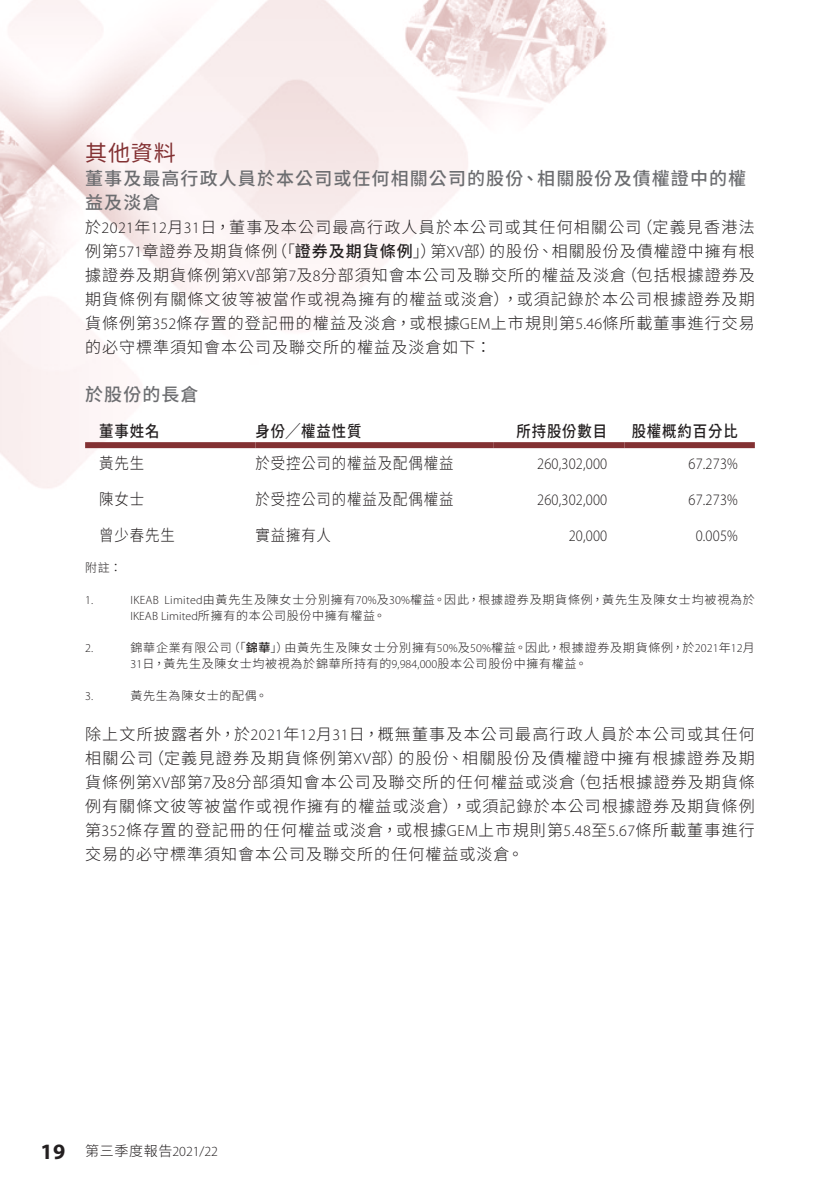
<style>
.page{position:relative;width:840px;height:1191px;background:#fff}
.page>*{position:absolute;margin:0;border:0;box-sizing:border-box;transform-origin:0 0}
.t1{font:22px "Source Han Sans TC";color:#833133}
.t2{font:500 18px/24px "Source Han Sans TC";letter-spacing:.06em;color:#6c6d70}
.t3{font:300 16px/24px "Source Han Sans TC";letter-spacing:.06em;color:#231f20;text-align:justify}
.t4{font:300 16px "Myriad Pro";letter-spacing:.01em;color:#231f20;scale:.9 1}
.t5{font:300 16px "Source Han Sans TC";letter-spacing:.06em;color:#231f20;scale:.9 1}
.t6{font:500 16px "Source Han Sans TC";letter-spacing:.06em;color:#231f20;scale:.9 1}
.t7{font:300 14px "Myriad Pro";letter-spacing:-.005em;color:#231f20}
.t8{font:300 12px/16px "Source Han Sans TC";letter-spacing:.06em;color:#231f20}
.t9{font:300 12px "Myriad Pro";color:#231f20}
.s1{font-family:"Myriad Pro"}
.s2{font-weight:500}
.s3{font-weight:700;font-size:22px}
.s4{font-family:"Source Han Sans TC"}
</style>
<div class="page">
<img style="left:0;top:0;width:755px;height:488px">
<div style="left:85px;top:442px;width:170px;height:6px;background:#833133"></div>
<div style="left:255px;top:442px;width:238px;height:6px;background:#833133"></div>
<div style="left:493px;top:442px;width:131px;height:6px;background:#833133"></div>
<div style="left:624px;top:442px;width:130px;height:6px;background:#833133"></div>
<h1 class="t1" style="left:85px;top:141px;width:92px">其他資料</h1>
<p class="t2" style="left:85px;top:167px;width:662px">董事及最高行政人員於本公司或任何相關公司的股份、相關股份及債權證中的權益及淡倉</p>
<p class="t3" style="left:85px;top:216px;width:671px">於<span class="s1">2021</span>年<span class="s1">12</span>月<span class="s1">31</span>日，董事及本公司最高行政人員於本公司或其任何相關公司（定義見香港法例第<span class="s1">571</span>章證券及期貨條例（「<span class="s2">證券及期貨條例</span>」）第<span class="s1">XV</span>部）的股份、相關股份及債權證中擁有根據證券及期貨條例第<span class="s1">XV</span>部第<span class="s1">7</span>及<span class="s1">8</span>分部須知會本公司及聯交所的權益及淡倉（包括根據證券及期貨條例有關條文彼等被當作或視為擁有的權益或淡倉），或須記錄於本公司根據證券及期貨條例第<span class="s1">352</span>條存置的登記冊的權益及淡倉，或根據<span class="s1">GEM</span>上市規則第<span class="s1">5.46</span>條所載董事進行交易的必守標準須知會本公司及聯交所的權益及淡倉如下：</p>
<p class="t2" style="left:85px;top:383px;width:115px">於股份的長倉</p>
<p class="t6" style="left:99px;top:422px;width:68px">董事姓名</p>
<p class="t6" style="left:255px;top:422px;width:119px">身份╱權益性質</p>
<p class="t6" style="left:516px;top:422px;width:102px">所持股份數目</p>
<p class="t6" style="left:631px;top:422px;width:119px">股權概約百分比</p>
<p class="t5" style="left:99px;top:454px;width:51px">黃先生</p>
<p class="t5" style="left:255px;top:454px;width:221px">於受控公司的權益及配偶權益</p>
<p class="t4" style="left:537px;top:454px;width:79px">260,302,000</p>
<p class="t4" style="left:688px;top:454px;width:56px">67.273%</p>
<p class="t5" style="left:99px;top:490px;width:51px">陳女士</p>
<p class="t5" style="left:255px;top:490px;width:221px">於受控公司的權益及配偶權益</p>
<p class="t4" style="left:537px;top:490px;width:79px">260,302,000</p>
<p class="t4" style="left:688px;top:490px;width:56px">67.273%</p>
<p class="t5" style="left:99px;top:526px;width:85px">曾少春先生</p>
<p class="t5" style="left:255px;top:526px;width:85px">實益擁有人</p>
<p class="t4" style="left:568px;top:526px;width:44px">20,000</p>
<p class="t4" style="left:695px;top:526px;width:48px">0.005%</p>
<p class="t8" style="left:85px;top:559px;width:38px">附註：</p>
<p class="t9" style="left:85px;top:592px;width:10px">1.</p>
<p class="t8" style="left:130px;top:591px;width:625px"><span class="s1">IKEAB Limited</span>由黃先生及陳女士分別擁有<span class="s1">70%</span>及<span class="s1">30%</span>權益。因此，根據證券及期貨條例，黃先生及陳女士均被視為於<br><span class="s1">IKEAB Limited</span>所擁有的本公司股份中擁有權益。</p>
<p class="t9" style="left:85px;top:640px;width:10px">2.</p>
<p class="t8" style="left:130px;top:639px;width:625px">錦華企業有限公司（「<span class="s2">錦華</span>」）由黃先生及陳女士分別擁有<span class="s1">50%</span>及<span class="s1">50%</span>權益。因此，根據證券及期貨條例，於<span class="s1">2021</span>年<span class="s1">12</span>月<br><span class="s1">31</span>日，黃先生及陳女士均被視為於錦華所持有的<span class="s1">9,984,000</span>股本公司股份中擁有權益。</p>
<p class="t9" style="left:85px;top:688px;width:10px">3.</p>
<p class="t8" style="left:130px;top:687px;width:138px">黃先生為陳女士的配偶。</p>
<p class="t3" style="left:85px;top:722px;width:671px">除上文所披露者外，於<span class="s1">2021</span>年<span class="s1">12</span>月<span class="s1">31</span>日，概無董事及本公司最高行政人員於本公司或其任何相關公司（定義見證券及期貨條例第<span class="s1">XV</span>部）的股份、相關股份及債權證中擁有根據證券及期貨條例第<span class="s1">XV</span>部第<span class="s1">7</span>及<span class="s1">8</span>分部須知會本公司及聯交所的任何權益或淡倉（包括根據證券及期貨條例有關條文彼等被當作或視作擁有的權益或淡倉），或須記錄於本公司根據證券及期貨條例第<span class="s1">352</span>條存置的登記冊的任何權益或淡倉，或根據<span class="s1">GEM</span>上市規則第<span class="s1">5.48</span>至<span class="s1">5.67</span>條所載董事進行交易的必守標準須知會本公司及聯交所的任何權益或淡倉。</p>
<p class="t7" style="left:40px;top:1143px;width:179px"><span class="s3">19</span> <span class="s4">第三季度報告</span>2021/22</p>
</div>
